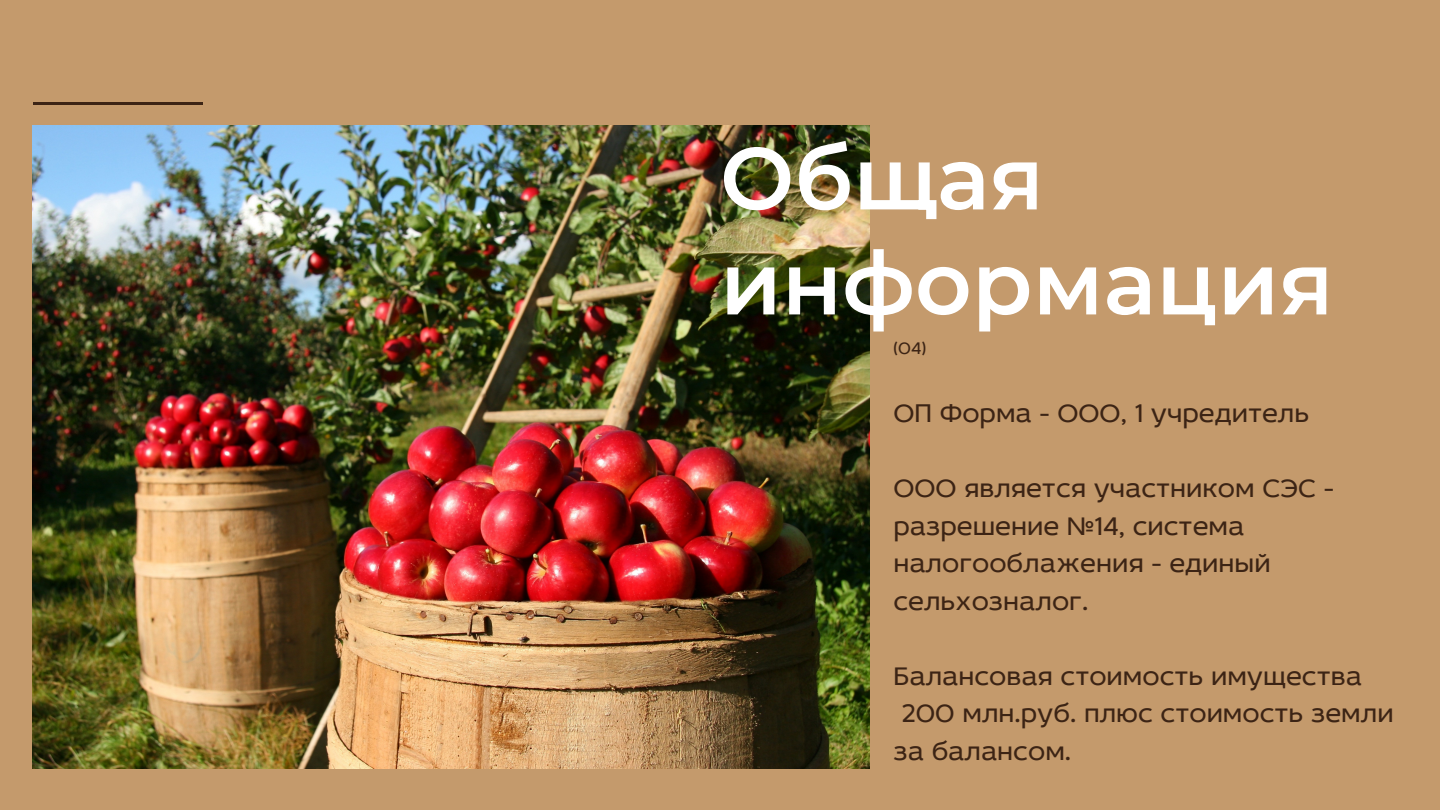
<style>
.page{position:relative;width:1440px;height:810px;background:#c49a6c}
.page>*{position:absolute;margin:0;border:0;box-sizing:border-box;transform-origin:0 0}
.t1{font:600 88px/105px "Montserrat";color:#fff}
.t2{font:27px/37.5px "Idealist Sans";color:#3c2415}
.t3{font:17.8px "Idealist Sans";color:#3c2415}
</style>
<div class="page">
<img style="left:33px;top:125px;width:836px;height:644px">
<hr style="left:33px;top:102px;width:169px;height:3px;background:#3c2415">
<p class="t1" style="left:720px;top:125px;width:615px">Общая информация</p>
<p class="t3" style="left:893px;top:340px;width:34px">(04)</p>
<p class="t2" style="left:893px;top:397px;width:417px">ОП Форма - ООО, 1 учредитель</p>
<p class="t2" style="left:893px;top:472px;width:442px">ООО является участником СЭС - разрешение №14, система налогооблажения - единый сельхозналог.</p>
<p class="t2" style="left:893px;top:659px;width:502px">Балансовая стоимость имущества<br>200 млн.руб. плюс стоимость земли за балансом.</p>
</div>
